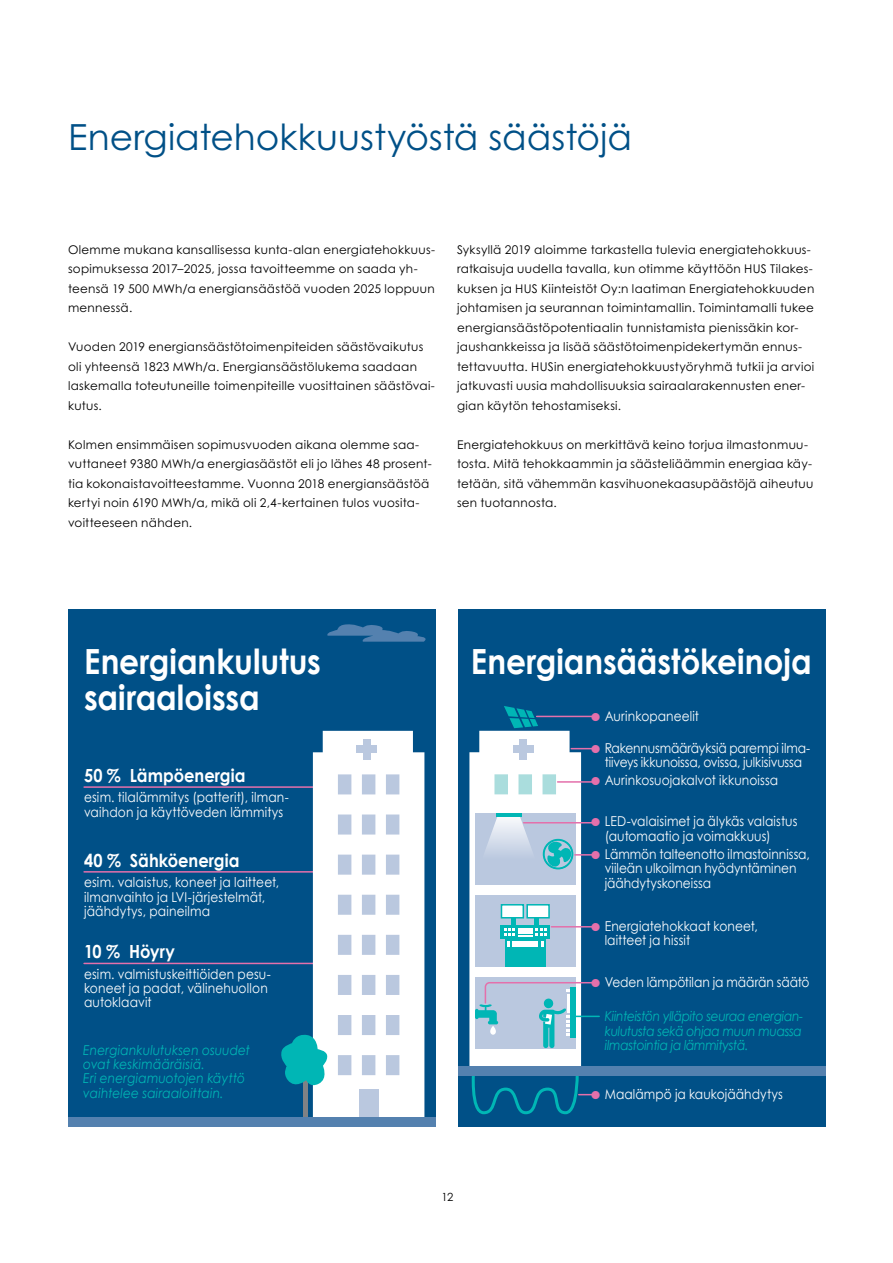
<style>
.page{position:relative;width:893px;height:1263px;background:#fff}
.page>*{position:absolute;margin:0;border:0;box-sizing:border-box;transform-origin:0 0}
.t1{font:36px "Century Gothic Pro";color:#005087}
.t2{font:700 34.65px/36.2px "Century Gothic";color:#fff;scale:.9 1}
.t3{font:700 18.15px "Century Gothic";color:#fff;scale:.9 1}
.t4{font:13.65px/14.4px "Century Gothic";letter-spacing:.005em;color:#fff;scale:.9 1}
.t5{font:italic 13.65px/14.4px "Century Gothic";color:#00b6b5;scale:.9 1}
.t6{font:12px/19.5px "Century Gothic Pro";letter-spacing:.025em;color:#000}
.t7{font:11.25px "Century Gothic Pro";color:#000}
.s1{font-size:27.15px;color:#e470ab}
</style>
<div class="page">
<div style="left:68px;top:609px;width:368px;height:518px;background:#005087"></div>
<hr style="left:84px;top:786px;width:235px;height:2px;background:#e470ab">
<hr style="left:84px;top:963px;width:235px;height:1px;background:#e470ab">
<hr style="left:84px;top:871px;width:235px;height:1px;background:#e470ab">
<svg style="left:279px;top:731px;width:145px;height:386px"></svg>
<svg style="left:327px;top:624px;width:99px;height:18px"></svg>
<div style="left:68px;top:1117px;width:368px;height:10px;background:#5481af"></div>
<div style="left:458px;top:609px;width:368px;height:508px;background:#005087"></div>
<div style="left:458px;top:1076px;width:368px;height:51px;background:#005087"></div>
<div style="left:458px;top:1066px;width:368px;height:10px;background:#5481af"></div>
<hr style="left:574px;top:1015px;width:25px;height:2px;background:#00b6b5">
<svg style="left:469px;top:706px;width:128px;height:409px"></svg>
<h1 class="t1" style="left:68px;top:115px;width:565px">Energiatehokkuustyöstä säästöjä</h1>
<p class="t6" style="left:68px;top:239px;width:368px">Olemme mukana kansallisessa kunta-alan energiatehokkuus&shy;sopimuksessa 2017–2025, jossa tavoitteemme on saada yh&shy;teensä 19 500 MWh/a energiansäästöä vuoden 2025 loppuun mennessä.</p>
<p class="t6" style="left:68px;top:337px;width:368px">Vuoden 2019 energiansäästötoimenpiteiden säästövaikutus oli yhteensä 1823 MWh/a. Energiansäästölukema saadaan laskemalla toteutuneille toimenpiteille vuosittainen säästövai&shy;kutus.</p>
<p class="t6" style="left:68px;top:434px;width:365px">Kolmen ensimmäisen sopimusvuoden aikana olemme saa&shy;vuttaneet 9380 MWh/a energiasäästöt eli jo lähes 48 prosent&shy;tia kokonaistavoitteestamme. Vuonna 2018 energiansäästöä kertyi noin 6190 MWh/a, mikä oli 2,4-kertainen tulos vuosita&shy;voitteeseen nähden.</p>
<p class="t6" style="left:457px;top:239px;width:359px">Syksyllä 2019 aloimme tarkastella tulevia energiatehokkuus&shy;ratkaisuja uudella tavalla, kun otimme käyttöön HUS Tilakes&shy;kuksen ja HUS Kiinteistöt Oy:n laatiman Energiatehokkuuden johtamisen ja seurannan toimintamallin. Toimintamalli tukee energiansäästöpotentiaalin tunnistamista pienissäkin kor&shy;jaushankkeissa ja lisää säästötoimenpidekertymän ennus&shy;tettavuutta. HUSin energiatehokkuustyöryhmä tutkii ja arvioi jatkuvasti uusia mahdollisuuksia sairaalarakennusten ener&shy;gian käytön tehostamiseksi.</p>
<p class="t6" style="left:457px;top:434px;width:358px">Energiatehokkuus on merkittävä keino torjua ilmastonmuu&shy;tosta. Mitä tehokkaammin ja säästeliäämmin energiaa käy&shy;tetään, sitä vähemmän kasvihuonekaasupäästöjä aiheutuu sen tuotannosta.</p>
<h2 class="t2" style="left:84px;top:642px;width:265px">Energiankulutus sairaaloissa</h2>
<h3 class="t3" style="left:84px;top:761px;width:181px">50 % Lämpöenergia</h3>
<p class="t4" style="left:84px;top:790px;width:229px">esim. tilalämmitys (patterit), ilman&shy;vaihdon ja käyttöveden lämmitys</p>
<h3 class="t3" style="left:84px;top:846px;width:174px">40 % Sähköenergia</h3>
<p class="t4" style="left:84px;top:875px;width:218px">esim. valaistus, koneet ja laitteet, ilmanvaihto ja LVI-järjestelmät, jäähdytys, paineilma</p>
<h3 class="t3" style="left:84px;top:937px;width:103px">10 % Höyry</h3>
<p class="t4" style="left:84px;top:966px;width:209px">esim. valmistuskeittiöiden pesu&shy;koneet ja padat, välinehuollon autoklaavit</p>
<p class="t5" style="left:83px;top:1042px;width:187px">Energiankulutuksen osuudet ovat keskimääräisiä.<br>Eri energiamuotojen käyttö vaihtelee sairaaloittain.</p>
<h2 class="t2" style="left:471px;top:642px;width:380px">Energiansäästökeinoja</h2>
<p class="t4" style="left:588px;top:708px;width:125px"><span class="s1">•</span>Aurinkopaneelit</p>
<p class="t4" style="left:605px;top:740px;width:230px;text-indent:-17px"><span class="s1">•</span>Rakennusmääräyksiä parempi ilma&shy;tiiveys ikkunoissa, ovissa, julkisivussa</p>
<p class="t4" style="left:588px;top:773px;width:213px"><span class="s1">•</span>Aurinkosuojakalvot ikkunoissa</p>
<p class="t4" style="left:605px;top:814px;width:216px;text-indent:-17px"><span class="s1">•</span>LED-valaisimet ja älykäs valaistus (automaatio ja voimakkuus)</p>
<p class="t4" style="left:605px;top:847px;width:229px;text-indent:-17px"><span class="s1">•</span>Lämmön talteenotto ilmastoinnissa, viileän ulkoilman hyödyntäminen jäähdytyskoneissa</p>
<p class="t4" style="left:605px;top:918px;width:172px;text-indent:-17px"><span class="s1">•</span>Energiatehokkaat koneet, laitteet ja hissit</p>
<p class="t4" style="left:588px;top:974px;width:248px"><span class="s1">•</span>Veden lämpötilan ja määrän säätö</p>
<p class="t5" style="left:605px;top:1009px;width:222px;text-align:justify">Kiinteistön ylläpito seuraa energian&shy;kulutusta sekä ohjaa muun muassa ilmastointia ja lämmitystä.</p>
<p class="t4" style="left:588px;top:1086px;width:219px"><span class="s1">•</span>Maalämpö ja kaukojäähdytys</p>
<p class="t7" style="left:441px;top:1190px;width:13px">12</p>
</div>
